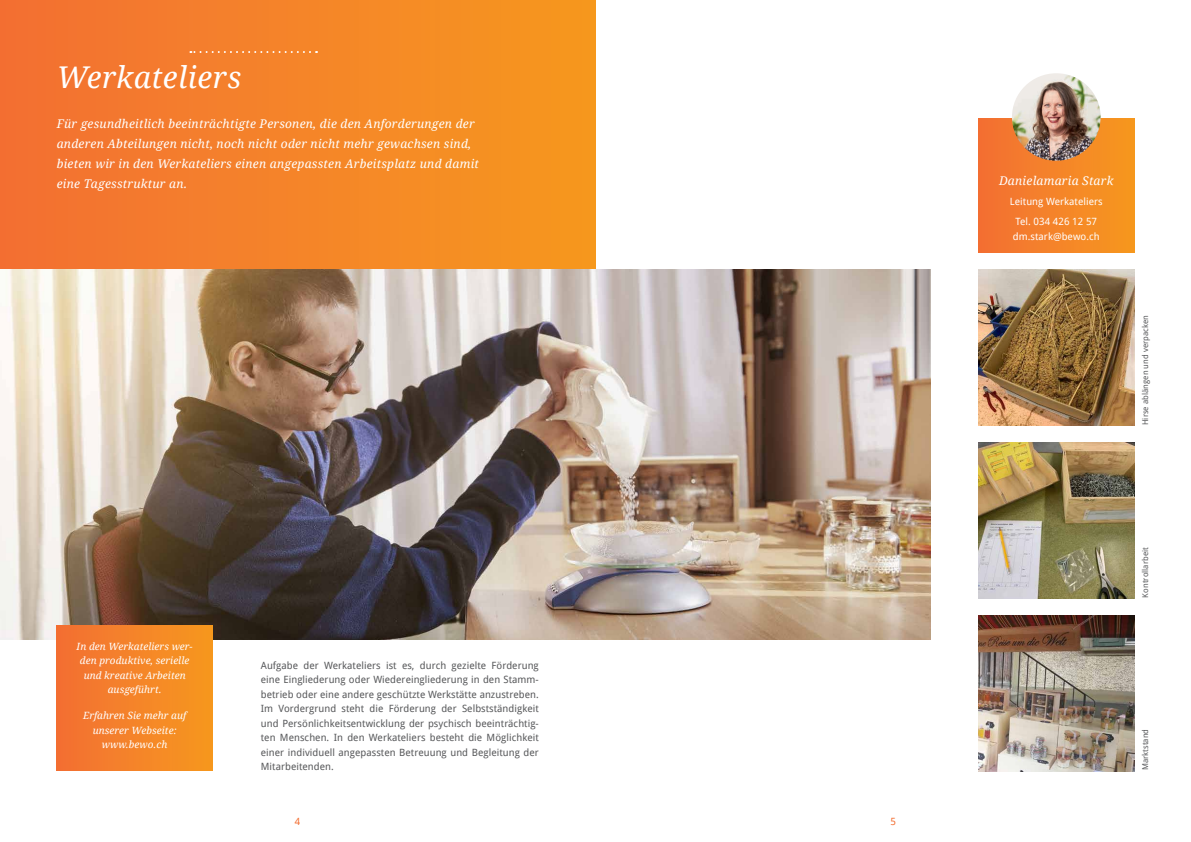
<style>
.page{position:relative;width:1191px;height:842px;background:#fff}
.page>*{position:absolute;margin:0;border:0;box-sizing:border-box;transform-origin:0 0}
.t1{font:italic 30px "Droid Serif";letter-spacing:.02em;color:#fff}
.t2{font:italic 12px/20px "Droid Serif";letter-spacing:.02em;color:#fff}
.t3{font:10px/14.5px "Droid Sans";letter-spacing:.005em;color:#57585a;text-align:justify}
.t4{font:italic 10px/14.5px "Droid Serif";letter-spacing:.005em;color:#fff;text-align:center}
.t5{font:10px/20.2px "Droid Sans";letter-spacing:.005em;color:#fff;text-align:center}
.t6{font:10px "Droid Sans";color:#f36e31}
.t7{font:8px "Droid Sans";letter-spacing:.005em;color:#57585a}
</style>
<div class="page">
<div style="left:0;top:0;width:595px;height:312px;background:linear-gradient(to right,#f37033,#f6981e)"></div>
<img style="left:978px;top:270px;width:156px;height:156px">
<img style="left:0;top:270px;width:930px;height:370px">
<svg style="left:190px;top:51px;width:120px;height:2px"></svg>
<div style="left:57px;top:625px;width:156px;height:146px;background:linear-gradient(to right,#f36f33,#f6981e)"></div>
<img style="left:978px;top:442px;width:156px;height:156px">
<img style="left:978px;top:615px;width:156px;height:156px">
<div style="left:978px;top:118px;width:156px;height:134px;background:linear-gradient(to right,#f36f33,#f6981f)"></div>
<img style="left:1012px;top:73px;width:88px;height:88px">
<h1 class="t1" style="left:57px;top:56px;width:186px">Werkateliers</h1>
<p class="t2" style="left:57px;top:113px;width:424px">Für gesundheitlich beeinträchtigte Personen, die den Anforderungen der anderen Abteilungen nicht, noch nicht oder nicht mehr gewachsen sind, bieten wir in den Werkateliers einen angepassten Arbeitsplatz und damit eine Tagesstruktur an.</p>
<p class="t4" style="left:77px;top:639px;width:118px">In den Werkateliers wer&shy;den produktive, serielle und kreative Arbeiten ausgeführt.</p>
<p class="t4" style="left:83px;top:708px;width:105px">Erfahren Sie mehr auf unserer Webseite: www.bewo.ch</p>
<p class="t3" style="left:261px;top:658px;width:279px">Aufgabe der Werkateliers ist es, durch gezielte Förderung eine Eingliederung oder Wiedereingliederung in den Stamm&shy;betrieb oder eine andere geschützte Werkstätte anzustreben.<br>Im Vordergrund steht die Förderung der Selbstständigkeit und Persönlichkeitsentwicklung der psychisch beeinträchtig&shy;ten Menschen. In den Werkateliers besteht die Möglichkeit einer individuell angepassten Betreuung und Begleitung der Mitarbeitenden.</p>
<p class="t6" style="left:295px;top:815px;width:7px">4</p>
<p class="t6" style="left:890px;top:815px;width:7px">5</p>
<p class="t2" style="left:999px;top:170px;width:116px">Danielamaria Stark</p>
<p class="t5" style="left:1010px;top:191px;width:94px">Leitung Werkateliers<br>Tel. 034 426 12 57</p>
<p class="t5" style="left:1013px;top:226px;width:88px">dm.stark@bewo.ch</p>
<p class="t7" style="left:1140px;top:425px;width:112px;rotate:-90deg">Hirse ablängen und verpacken</p>
<p class="t7" style="left:1140px;top:597px;width:52px;rotate:-90deg">Kontrollarbeit</p>
<p class="t7" style="left:1140px;top:770px;width:43px;rotate:-90deg">Marktstand</p>
</div>
